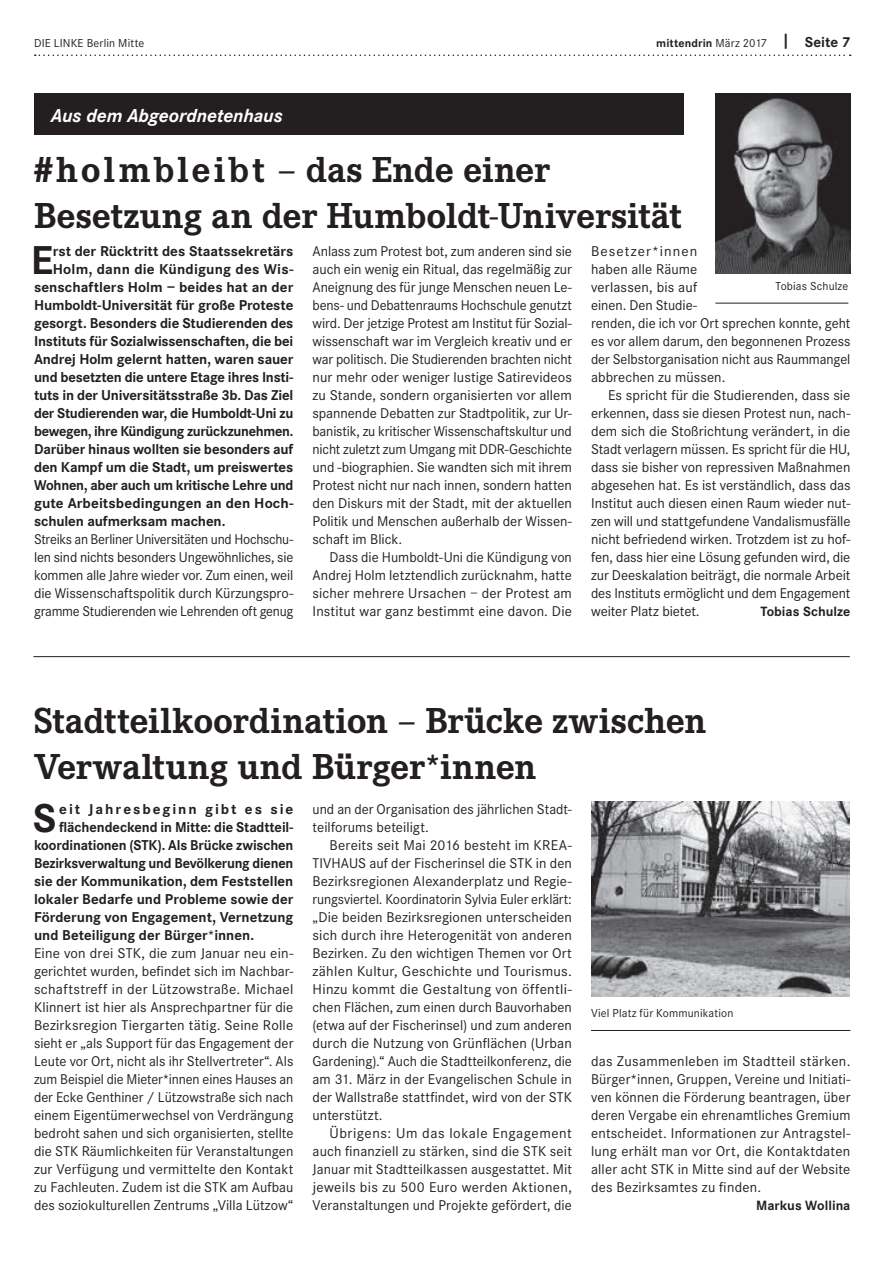
<style>
.page{position:relative;width:893px;height:1263px;background:#fff}
.page>*{position:absolute;margin:0;border:0;box-sizing:border-box;transform-origin:0 0}
.t1{font:700 41.85px "Corporate S";color:#231f20}
.t2{font:700 37.5px/46.5px "Corporate E";color:#231f20}
.t3{font:italic 700 19.5px "Corporate S";letter-spacing:-.005em;color:#fff}
.t4{font:700 14.85px "Corporate S";letter-spacing:-.01em;color:#231f20}
.t5{font:700 14.85px "Corporate S";letter-spacing:-.01em;color:#231f20;scale:.96 1}
.t6{font:700 14.85px "Corporate S";letter-spacing:.01em;color:#231f20}
.t7{font:700 14.85px "Corporate S";letter-spacing:.125em;color:#231f20}
.t8{font:14.7px/18px "Corporate S";color:#231f20;text-align:justify}
.t9{font:14.7px/18px "Corporate S";color:#231f20;text-align:justify;scale:.96 1}
.t10{font:700 13.95px "Corporate S";color:#231f20}
.t11{font:12px "Corporate S";letter-spacing:.015em;color:#231f20}
.t12{font:700 12px "Corporate S";letter-spacing:.005em;color:#231f20}
.s1{font-weight:400}
.s2{font-size:15px}
</style>
<div class="page">
<svg style="left:35px;top:55px;width:816px;height:1px"></svg>
<hr style="left:33px;top:656px;width:817px;height:1px;background:#231f20">
<hr style="left:715px;top:303px;width:133px;height:1px;background:#231f20">
<img style="left:591px;top:802px;width:259px;height:194px">
<hr style="left:591px;top:1030px;width:259px;height:1px;background:#231f20">
<img style="left:715px;top:94px;width:135px;height:180px">
<div style="left:34px;top:94px;width:650px;height:41px;background:#231f20"></div>
<p class="t11" style="left:34px;top:36px;width:112px">DIE LINKE Berlin Mitte</p>
<p class="t12" style="left:656px;top:36px;width:196px">mittendrin <span class="s1">März 2017</span> <span class="s2">| Seite 7</span></p>
<h3 class="t3" style="left:51px;top:103px;width:233px">Aus dem Abgeordnetenhaus</h3>
<h2 class="t2" style="left:34px;top:146px;width:649px">#holmbleibt – das Ende einer<br>Besetzung an der Humboldt-Universität</h2>
<h1 class="t1" style="left:31px;top:236px;width:24px">E</h1>
<p class="t4" style="left:53px;top:242px;width:242px">rst der Rücktritt des Staatssekretärs</p>
<p class="t8" style="left:313px;top:242px;width:261px">Anlass zum Protest bot, zum anderen sind sie auch ein wenig ein Ritual, das regelmäßig zur Aneignung des für junge Menschen neuen Le&shy;bens- und Debattenraums Hochschule genutzt wird. Der jetzige Protest am Institut für Sozial&shy;wissenschaft war im Vergleich kreativ und er war politisch. Die Studierenden brachten nicht nur mehr oder weniger lustige Satirevideos zu Stande, sondern organisierten vor allem spannende Debatten zur Stadtpolitik, zur Ur&shy;banistik, zu kritischer Wissenschaftskultur und nicht zuletzt zum Umgang mit DDR-Geschichte und -biographien. Sie wandten sich mit ihrem Protest nicht nur nach innen, sondern hatten den Diskurs mit der Stadt, mit der aktuellen Politik und Menschen außerhalb der Wissen&shy;schaft im Blick.</p>
<p class="t8" style="left:313px;top:548px;width:261px;text-indent:17px">Dass die Humboldt-Uni die Kündigung von Andrej Holm letztendlich zurücknahm, hatte sicher mehrere Ursachen – der Protest am Institut war ganz bestimmt eine davon. Die</p>
<p class="t8" style="left:591px;top:242px;width:261px;text-align:left">Besetzer*innen<br>haben alle Räume<br>verlassen, bis auf<br>einen. Den Studie-<br>renden, die ich vor Ort sprechen konnte, geht es vor allem darum, den begonnenen Prozess der Selbstorganisation nicht aus Raummangel abbrechen zu müssen.</p>
<p class="t8" style="left:591px;top:386px;width:261px;text-indent:17px">Es spricht für die Studierenden, dass sie erkennen, dass sie diesen Protest nun, nach&shy;dem sich die Stoßrichtung verändert, in die Stadt verlagern müssen. Es spricht für die HU, dass sie bisher von repressiven Maßnahmen abgesehen hat. Es ist verständlich, dass das Institut auch diesen einen Raum wieder nut&shy;zen will und stattgefundene Vandalismusfälle nicht befriedend wirken. Trotzdem ist zu hof&shy;fen, dass hier eine Lösung gefunden wird, die zur Deeskalation beiträgt, die normale Arbeit des Instituts ermöglicht und dem Engagement weiter Platz bietet.</p>
<p class="t6" style="left:53px;top:260px;width:242px">Holm, dann die Kündigung des Wis-</p>
<p class="t4" style="left:34px;top:278px;width:261px">senschaftlers Holm – beides hat an der</p>
<p class="t4" style="left:34px;top:296px;width:261px">Humboldt-Universität für große Proteste</p>
<p class="t4" style="left:34px;top:314px;width:261px">gesorgt. Besonders die Studierenden des</p>
<p class="t4" style="left:34px;top:332px;width:261px">Instituts für Sozialwissenschaften, die bei</p>
<p class="t4" style="left:34px;top:350px;width:261px">Andrej Holm gelernt hatten, waren sauer</p>
<p class="t4" style="left:34px;top:368px;width:261px">und besetzten die untere Etage ihres Insti-</p>
<p class="t4" style="left:34px;top:386px;width:261px">tuts in der Universitätsstraße 3b. Das Ziel</p>
<p class="t4" style="left:34px;top:404px;width:261px">der Studierenden war, die Humboldt-Uni zu</p>
<p class="t5" style="left:34px;top:422px;width:272px">bewegen, ihre Kündigung zurückzunehmen.</p>
<p class="t4" style="left:34px;top:440px;width:261px">Darüber hinaus wollten sie besonders auf</p>
<p class="t4" style="left:34px;top:458px;width:261px">den Kampf um die Stadt, um preiswertes</p>
<p class="t4" style="left:34px;top:476px;width:261px">Wohnen, aber auch um kritische Lehre und</p>
<p class="t4" style="left:34px;top:494px;width:261px">gute Arbeitsbedingungen an den Hoch-</p>
<p class="t4" style="left:34px;top:512px;width:193px">schulen aufmerksam machen.</p>
<p class="t9" style="left:34px;top:530px;width:272px">Streiks an Berliner Universitäten und Hochschu&shy;len sind nichts besonders Ungewöhnliches, sie kommen alle Jahre wieder vor. Zum einen, weil die Wissenschaftspolitik durch Kürzungspro&shy;gramme Studierenden wie Lehrenden oft genug</p>
<p class="t11" style="left:776px;top:280px;width:74px">Tobias Schulze</p>
<p class="t10" style="left:760px;top:603px;width:92px">Tobias Schulze</p>
<h2 class="t2" style="left:34px;top:697px;width:674px">Stadtteilkoordination – Brücke zwischen<br>Verwaltung und Bürger*innen</h2>
<h1 class="t1" style="left:33px;top:794px;width:25px">S</h1>
<p class="t7" style="left:59px;top:800px;width:236px">eit Jahresbeginn gibt es sie</p>
<p class="t8" style="left:313px;top:800px;width:261px">und an der Organisation des jährlichen Stadt&shy;teilforums beteiligt.</p>
<p class="t8" style="left:313px;top:836px;width:261px;text-indent:17px">Bereits seit Mai 2016 besteht im KREA-TIVHAUS auf der Fischerinsel die STK in den Bezirksregionen Alexanderplatz und Regie&shy;rungsviertel. Koordinatorin Sylvia Euler erklärt: „Die beiden Bezirksregionen unterscheiden sich durch ihre Heterogenität von anderen Bezirken. Zu den wichtigen Themen vor Ort zählen Kultur, Geschichte und Tourismus.<br>Hinzu kommt die Gestaltung von öffentli&shy;chen Flächen, zum einen durch Bauvorhaben (etwa auf der Fischerinsel) und zum anderen durch die Nutzung von Grünflächen (Urban Gardening).“ Auch die Stadtteilkonferenz, die am 31. März in der Evangelischen Schule in der Wallstraße stattfindet, wird von der STK unterstützt.</p>
<p class="t8" style="left:313px;top:1124px;width:261px;text-indent:17px">Übrigens: Um das lokale Engagement auch finanziell zu stärken, sind die STK seit Januar mit Stadtteilkassen ausgestattet. Mit jeweils bis zu 500 Euro werden Aktionen, Veranstaltungen und Projekte gefördert, die</p>
<p class="t4" style="left:59px;top:818px;width:236px">flächendeckend in Mitte: die Stadtteil-</p>
<p class="t4" style="left:34px;top:836px;width:261px">koordinationen (STK). Als Brücke zwischen</p>
<p class="t5" style="left:34px;top:854px;width:272px">Bezirksverwaltung und Bevölkerung dienen</p>
<p class="t4" style="left:34px;top:872px;width:261px">sie der Kommunikation, dem Feststellen</p>
<p class="t4" style="left:34px;top:890px;width:261px">lokaler Bedarfe und Probleme sowie der</p>
<p class="t4" style="left:34px;top:908px;width:261px">Förderung von Engagement, Vernetzung</p>
<p class="t4" style="left:34px;top:926px;width:222px">und Beteiligung der Bürger*innen.</p>
<p class="t8" style="left:34px;top:944px;width:261px">Eine von drei STK, die zum Januar neu ein&shy;gerichtet wurden, befindet sich im Nachbar&shy;schaftstreff in der Lützowstraße. Michael Klinnert ist hier als Ansprechpartner für die Bezirksregion Tiergarten tätig. Seine Rolle sieht er „als Support für das Engagement der Leute vor Ort, nicht als ihr Stellvertreter“. Als zum Beispiel die Mieter*innen eines Hauses an der Ecke Genthiner / Lützowstraße sich nach einem Eigentümerwechsel von Verdrängung bedroht sahen und sich organisierten, stellte die STK Räumlichkeiten für Veranstaltungen zur Verfügung und vermittelte den Kontakt zu Fachleuten. Zudem ist die STK am Aufbau des soziokulturellen Zentrums „Villa Lützow“</p>
<p class="t11" style="left:591px;top:1007px;width:144px">Viel Platz für Kommunikation</p>
<p class="t8" style="left:591px;top:1052px;width:261px">das Zusammenleben im Stadtteil stärken.<br>Bürger*innen, Gruppen, Vereine und Initiati&shy;ven können die Förderung beantragen, über deren Vergabe ein ehrenamtliches Gremium entscheidet. Informationen zur Antragstel&shy;lung erhält man vor Ort, die Kontaktdaten aller acht STK in Mitte sind auf der Website des Bezirksamtes zu finden.</p>
<p class="t10" style="left:756px;top:1197px;width:96px">Markus Wollina</p>
</div>
